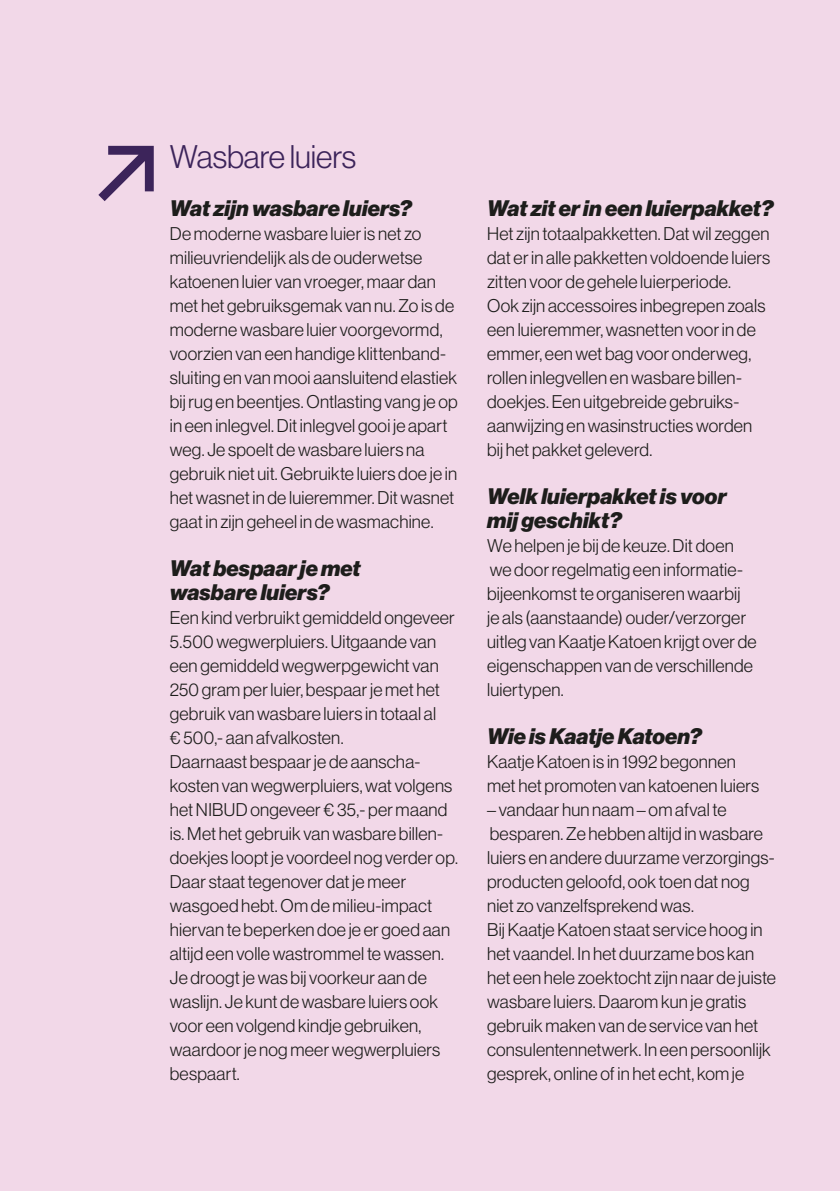
<style>
.page{position:relative;width:840px;height:1191px;background:#fff}
.page>*{position:absolute;margin:0;border:0;box-sizing:border-box;transform-origin:0 0}
.t1{font:32px "N Haas Grotesk DS Pro 45 Lt";letter-spacing:-.005em;color:#3c245a}
.t2{font:22px/24px "N Haas Grotesk DS Pro 96 Blk It";letter-spacing:.005em;color:#1d1d1b}
.t3{font:18px/24px "N Haas Grotesk DS Pro 45 Lt";letter-spacing:.01em;color:#1d1d1b}
</style>
<div class="page">
<div style="left:0;top:0;width:839px;height:1191px;background:#f2d8e8"></div>
<svg style="left:98px;top:146px;width:56px;height:55px"></svg>
<h1 class="t1" style="left:170px;top:139px;width:188px">Wasbare luiers</h1>
<p class="t2" style="left:170px;top:197px;width:243px">Wat zijn wasbare luiers?</p>
<p class="t3" style="left:170px;top:222px;width:289px">De moderne wasbare luier is net zo milieuvriendelijk als de ouderwetse katoenen luier van vroeger, maar dan met het gebruiksgemak van nu. Zo is de moderne wasbare luier voorgevormd, voorzien van een handige klittenband&shy;sluiting en van mooi aansluitend elastiek bij rug en beentjes. Ontlasting vang je op in een inlegvel. Dit inlegvel gooi je apart weg. Je spoelt de wasbare luiers na gebruik niet uit. Gebruikte luiers doe je in het wasnet in de luieremmer. Dit wasnet gaat in zijn geheel in de wasmachine.</p>
<p class="t2" style="left:170px;top:557px;width:192px">Wat bespaar je met wasbare luiers?</p>
<p class="t3" style="left:170px;top:606px;width:289px">Een kind verbruikt gemiddeld ongeveer 5.500 wegwerpluiers. Uitgaande van een gemiddeld wegwerpgewicht van 250 gram per luier, bespaar je met het gebruik van wasbare luiers in totaal al<br>€ 500,- aan afvalkosten.<br>Daarnaast bespaar je de aanscha&shy;kosten van wegwerpluiers, wat volgens het NIBUD ongeveer € 35,- per maand is. Met het gebruik van wasbare billen&shy;doekjes loopt je voordeel nog verder op.<br>Daar staat tegenover dat je meer wasgoed hebt. Om de milieu-impact hiervan te beperken doe je er goed aan altijd een volle wastrommel te wassen.<br>Je droogt je was bij voorkeur aan de waslijn. Je kunt de wasbare luiers ook voor een volgend kindje gebruiken, waardoor je nog meer wegwerpluiers bespaart.</p>
<p class="t2" style="left:487px;top:197px;width:288px">Wat zit er in een luierpakket?</p>
<p class="t3" style="left:487px;top:222px;width:284px">Het zijn totaalpakketten. Dat wil zeggen dat er in alle pakketten voldoende luiers zitten voor de gehele luierperiode.<br>Ook zijn accessoires inbegrepen zoals een luieremmer, wasnetten voor in de emmer, een wet bag voor onderweg, rollen inlegvellen en wasbare billen&shy;doekjes. Een uitgebreide gebruiks&shy;aanwijzing en wasinstructies worden bij het pakket geleverd.</p>
<p class="t2" style="left:487px;top:485px;width:241px">Welk luierpakket is voor mij geschikt?</p>
<p class="t3" style="left:487px;top:534px;width:271px">We helpen je bij de keuze. Dit doen we door regelmatig een informatie&shy;bijeenkomst te organiseren waarbij je als (aanstaande) ouder/verzorger uitleg van Kaatje Katoen krijgt over de eigenschappen van de verschillende luiertypen.</p>
<p class="t2" style="left:487px;top:725px;width:216px">Wie is Kaatje Katoen?</p>
<p class="t3" style="left:487px;top:750px;width:273px">Kaatje Katoen is in 1992 begonnen met het promoten van katoenen luiers</p>
<p class="t3" style="left:487px;top:798px;width:290px">– vandaar hun naam – om afval te besparen. Ze hebben altijd in wasbare luiers en andere duurzame verzorgings&shy;producten geloofd, ook toen dat nog niet zo vanzelfsprekend was.<br>Bij Kaatje Katoen staat service hoog in het vaandel. In het duurzame bos kan het een hele zoektocht zijn naar de juiste wasbare luiers. Daarom kun je gratis gebruik maken van de service van het consulentennetwerk. In een persoonlijk gesprek, online of in het echt, kom je</p>
</div>
